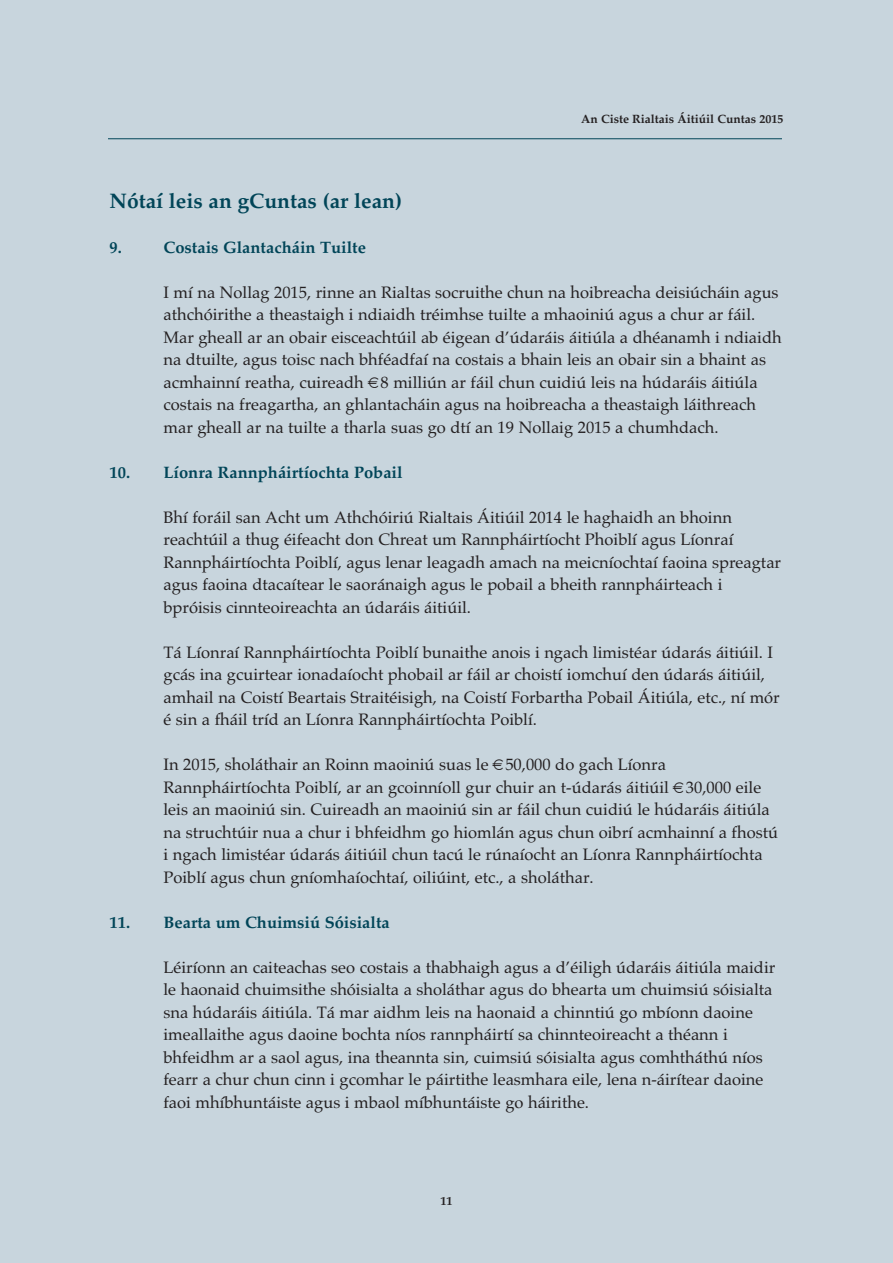
<style>
.page{position:relative;width:893px;height:1263px;background:#c8d5dd}
.page>*{position:absolute;margin:0;border:0;box-sizing:border-box;transform-origin:0 0}
.t1{font:700 21px "Palatino";color:#014558}
.t2{font:16.5px/22.5px "Palatino";color:#231f20}
.t3{font:700 16.5px "Palatino";color:#014558}
.t4{font:700 12px "Palatino";color:#231f20}
</style>
<div class="page">
<hr style="left:108px;top:138px;width:674px;height:1px;background:#014558">
<p class="t4" style="left:581px;top:112px;width:204px">An Ciste Rialtais Áitiúil Cuntas 2015</p>
<p class="t1" style="left:109px;top:188px;width:294px">Nótaí leis an gCuntas (ar lean)</p>
<p class="t3" style="left:109px;top:237px;width:14px">9.</p>
<p class="t3" style="left:163px;top:237px;width:204px">Costais Glantacháin Tuilte</p>
<p class="t2" style="left:163px;top:281px;width:620px">I mí na Nollag 2015, rinne an Rialtas socruithe chun na hoibreacha deisiúcháin agus athchóirithe a theastaigh i ndiaidh tréimhse tuilte a mhaoiniú agus a chur ar fáil.<br>Mar gheall ar an obair eisceachtúil ab éigean d’údaráis áitiúla a dhéanamh i ndiaidh na dtuilte, agus toisc nach bhféadfaí na costais a bhain leis an obair sin a bhaint as acmhainní reatha, cuireadh €8 milliún ar fáil chun cuidiú leis na húdaráis áitiúla costais na freagartha, an ghlantacháin agus na hoibreacha a theastaigh láithreach mar gheall ar na tuilte a tharla suas go dtí an 19 Nollaig 2015 a chumhdach.</p>
<p class="t3" style="left:109px;top:462px;width:295px">10. Líonra Rannpháirtíochta Pobail</p>
<p class="t2" style="left:163px;top:506px;width:619px">Bhí foráil san Acht um Athchóiriú Rialtais Áitiúil 2014 le haghaidh an bhoinn reachtúil a thug éifeacht don Chreat um Rannpháirtíocht Phoiblí agus Líonraí Rannpháirtíochta Poiblí, agus lenar leagadh amach na meicníochtaí faoina spreagtar agus faoina dtacaítear le saoránaigh agus le pobail a bheith rannpháirteach i bpróisis cinnteoireachta an údaráis áitiúil.</p>
<p class="t2" style="left:164px;top:641px;width:618px">Tá Líonraí Rannpháirtíochta Poiblí bunaithe anois i ngach limistéar údarás áitiúil. I gcás ina gcuirtear ionadaíocht phobail ar fáil ar choistí iomchuí den údarás áitiúil, amhail na Coistí Beartais Straitéisigh, na Coistí Forbartha Pobail Áitiúla, etc., ní mór é sin a fháil tríd an Líonra Rannpháirtíochta Poiblí.</p>
<p class="t2" style="left:164px;top:753px;width:616px">In 2015, sholáthair an Roinn maoiniú suas le €50,000 do gach Líonra Rannpháirtíochta Poiblí, ar an gcoinníoll gur chuir an t-údarás áitiúil €30,000 eile leis an maoiniú sin. Cuireadh an maoiniú sin ar fáil chun cuidiú le húdaráis áitiúla na struchtúir nua a chur i bhfeidhm go hiomlán agus chun oibrí acmhainní a fhostú i ngach limistéar údarás áitiúil chun tacú le rúnaíocht an Líonra Rannpháirtíochta Poiblí agus chun gníomhaíochtaí, oiliúint, etc., a sholáthar.</p>
<p class="t3" style="left:109px;top:912px;width:282px">11. Bearta um Chuimsiú Sóisialta</p>
<p class="t2" style="left:163px;top:956px;width:613px">Léiríonn an caiteachas seo costais a thabhaigh agus a d’éiligh údaráis áitiúla maidir le haonaid chuimsithe shóisialta a sholáthar agus do bhearta um chuimsiú sóisialta sna húdaráis áitiúla. Tá mar aidhm leis na haonaid a chinntiú go mbíonn daoine imeallaithe agus daoine bochta níos rannpháirtí sa chinnteoireacht a théann i bhfeidhm ar a saol agus, ina theannta sin, cuimsiú sóisialta agus comhtháthú níos fearr a chur chun cinn i gcomhar le páirtithe leasmhara eile, lena n-áirítear daoine faoi mhíbhuntáiste agus i mbaol míbhuntáiste go háirithe.</p>
<p class="t4" style="left:440px;top:1194px;width:13px">11</p>
</div>
